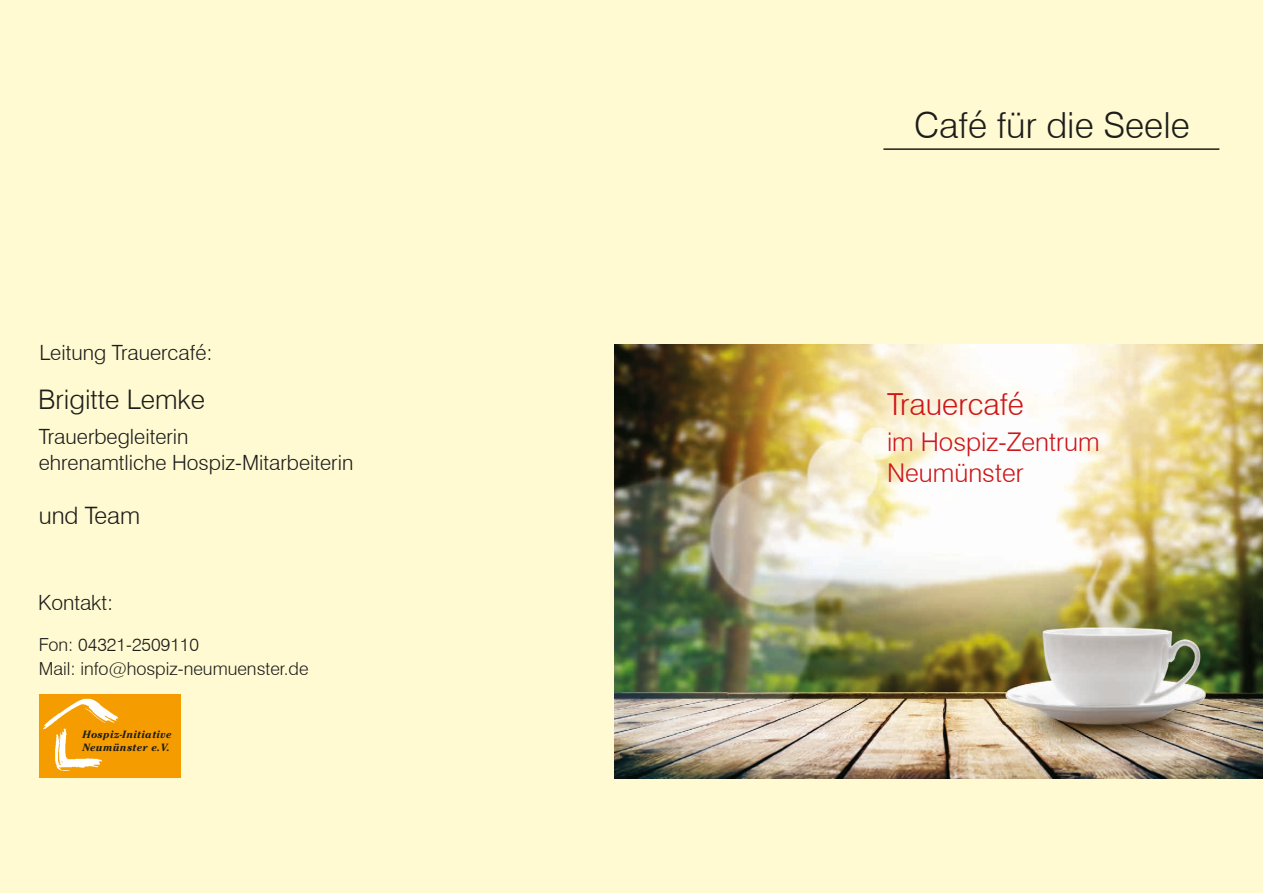
<style>
.page{position:relative;width:1263px;height:893px;background:#fffad2}
.page>*{position:absolute;margin:0;border:0;box-sizing:border-box;transform-origin:0 0}
.t1{font:300 36.45px "Swiss 721 BT";color:#1d1d1b}
.t2{font:300 36px "Swiss 721 BT";color:#1d1d1b}
.t3{font:300 30.45px "Swiss 721 BT";color:#cd171a}
.t4{font:300 30px "Swiss 721 BT";color:#cd171a}
.t5{font:300 27.3px "Swiss 721 BT";color:#1d1d1b}
.t6{font:300 27px "Swiss 721 BT";color:#1d1d1b}
.t7{font:300 25.8px/31px "Swiss 721 BT";color:#cd171a}
.t8{font:300 25.5px/30.6px "Swiss 721 BT";color:#cd171a}
.t9{font:300 24.3px "Swiss 721 BT";color:#1d1d1b}
.t10{font:300 24px "Swiss 721 BT";color:#1d1d1b}
.t11{font:300 21.3px/25.5px "Swiss 721 BT";color:#1d1d1b}
.t12{font:300 21px/25.2px "Swiss 721 BT";color:#1d1d1b}
.t13{font:300 18.3px/24.3px "Swiss 721 BT";color:#1d1d1b}
.t14{font:300 18px/24px "Swiss 721 BT";color:#1d1d1b}
.t15{font:italic 700 10.5px/12.6px "Cheltenham";letter-spacing:.03em;color:#1d1d1b}
</style>
<div class="page">
<hr style="left:883px;top:148px;width:336px;height:2px;background:#1d1d1b">
<img style="left:615px;top:344px;width:648px;height:434px">
<div style="left:40px;top:694px;width:141px;height:84px;background:#f59d00"></div>
<img style="left:43px;top:698px;width:76px;height:73px">
<p class="t12" style="left:39px;top:340px;width:175px">Leitung Trauercafé:</p>
<p class="t6" style="left:38px;top:383px;width:168px">Brigitte Lemke</p>
<p class="t12" style="left:39px;top:424px;width:316px">Trauerbegleiterin<br>ehrenamtliche Hospiz-Mitarbeiterin</p>
<p class="t10" style="left:39px;top:501px;width:103px">und Team</p>
<p class="t11" style="left:32px;top:340px;width:177px">Leitung Trauercafé:</p>
<h3 class="t5" style="left:31px;top:383px;width:170px">Brigitte Lemke</h3>
<p class="t11" style="left:31px;top:425px;width:320px">Trauerbegleiterin<br>ehrenamtliche Hospiz-Mitarbeiterin</p>
<p class="t9" style="left:31px;top:503px;width:104px">und Team</p>
<p class="t12" style="left:38px;top:590px;width:76px">Kontakt:</p>
<p class="t14" style="left:39px;top:632px;width:271px">Fon: 04321-2509110<br>Mail: info@hospiz-neumuenster.de</p>
<p class="t11" style="left:31px;top:593px;width:77px">Kontakt:</p>
<p class="t13" style="left:31px;top:636px;width:275px">Fon: 04321-2509110<br>Mail: info@hospiz-neumuenster.de</p>
<p class="t15" style="left:82px;top:728px;width:91px">Hospiz-Initiative<br>Neumünster e.V.</p>
<h1 class="t1" style="left:918px;top:100px;width:281px">Café für die Seele</h1>
<h2 class="t2" style="left:958px;top:103px;width:233px">fé für die Seele</h2>
<h3 class="t4" style="left:896px;top:385px;width:124px">rauercafé</h3>
<p class="t8" style="left:883px;top:425px;width:211px">im Hospiz-Zentrum<br>Neumünster</p>
<h3 class="t3" style="left:887px;top:386px;width:138px">Trauercafé</h3>
<p class="t7" style="left:887px;top:427px;width:214px">im Hospiz-Zentrum<br>Neumünster</p>
</div>
